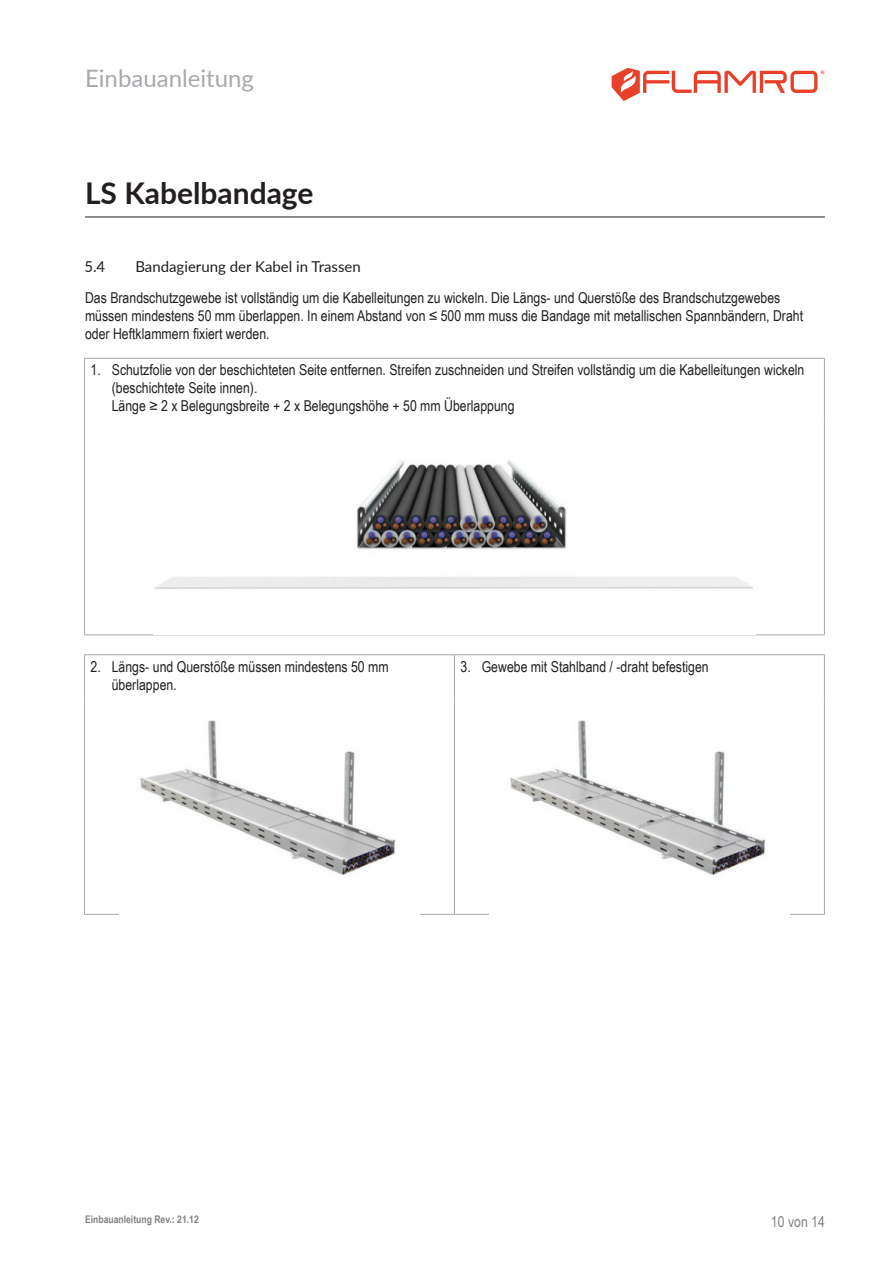
<style>
.page{position:relative;width:893px;height:1263px;background:#fff}
.page>*{position:absolute;margin:0;border:0;box-sizing:border-box;transform-origin:0 0}
.t1{font:700 30px "Lato";color:#231f20}
.t2{font:24px "Lato";color:#a8a9ad}
.t3{font:15px/18px "Arial Narrow";color:#231f20}
.t4{font:15px "Lato";color:#231f20}
.t5{font:15px "Arial Narrow";color:#808285}
.t6{font:700 10.5px "Arial Narrow";color:#808285}
</style>
<div class="page">
<hr style="left:85px;top:217px;width:740px;height:1px;background:#231f20">
<hr style="left:824px;top:358px;width:1px;height:64px;background:#a8a9ad">
<hr style="left:84px;top:358px;width:741px;height:1px;background:#a8a9ad">
<hr style="left:84px;top:358px;width:1px;height:64px;background:#a8a9ad">
<hr style="left:84px;top:422px;width:1px;height:213px;background:#a8a9ad">
<hr style="left:824px;top:422px;width:1px;height:213px;background:#a8a9ad">
<hr style="left:84px;top:635px;width:741px;height:1px;background:#a8a9ad">
<img style="left:155px;top:460px;width:598px;height:129px">
<hr style="left:84px;top:701px;width:1px;height:213px;background:#a8a9ad">
<hr style="left:454px;top:701px;width:1px;height:213px;background:#a8a9ad">
<hr style="left:824px;top:701px;width:1px;height:213px;background:#a8a9ad">
<hr style="left:84px;top:654px;width:370px;height:1px;background:#a8a9ad">
<hr style="left:84px;top:655px;width:1px;height:46px;background:#a8a9ad">
<hr style="left:454px;top:655px;width:1px;height:46px;background:#a8a9ad">
<hr style="left:454px;top:654px;width:371px;height:1px;background:#a8a9ad">
<hr style="left:824px;top:655px;width:1px;height:46px;background:#a8a9ad">
<hr style="left:454px;top:914px;width:371px;height:1px;background:#a8a9ad">
<hr style="left:84px;top:914px;width:370px;height:1px;background:#a8a9ad">
<img style="left:140px;top:720px;width:256px;height:156px">
<img style="left:510px;top:720px;width:256px;height:156px">
<svg style="left:612px;top:68px;width:212px;height:33px"></svg>
<h2 class="t2" style="left:85px;top:70px;width:170px">Einbauanleitung</h2>
<h1 class="t1" style="left:85px;top:182px;width:230px">LS Kabelbandage</h1>
<p class="t4" style="left:84px;top:258px;width:22px">5.4</p>
<p class="t4" style="left:135px;top:256px;width:227px">Bandagierung der Kabel in Trassen</p>
<p class="t3" style="left:85px;top:290px;width:719px">Das Brandschutzgewebe ist vollständig um die Kabelleitungen zu wickeln. Die Längs- und Querstöße des Brandschutzgewebes müssen mindestens 50 mm überlappen. In einem Abstand von ≤ 500 mm muss die Bandage mit metallischen Spannbändern, Draht oder Heftklammern fixiert werden.</p>
<p class="t3" style="left:112px;top:362px;width:694px;text-indent:-21px">1. Schutzfolie von der beschichteten Seite entfernen. Streifen zuschneiden und Streifen vollständig um die Kabelleitungen wickeln (beschichtete Seite innen).<br>Länge ≥ 2 x Belegungsbreite + 2 x Belegungshöhe + 50 mm Überlappung</p>
<p class="t3" style="left:112px;top:659px;width:278px;text-indent:-21px">2. Längs- und Querstöße müssen mindestens 50 mm überlappen.</p>
<p class="t3" style="left:460px;top:659px;width:250px">3. Gewebe mit Stahlband / -draht befestigen</p>
<p class="t6" style="left:85px;top:1216px;width:115px">Einbauanleitung Rev.: 21.12</p>
<p class="t5" style="left:771px;top:1210px;width:56px">10 von 14</p>
</div>
